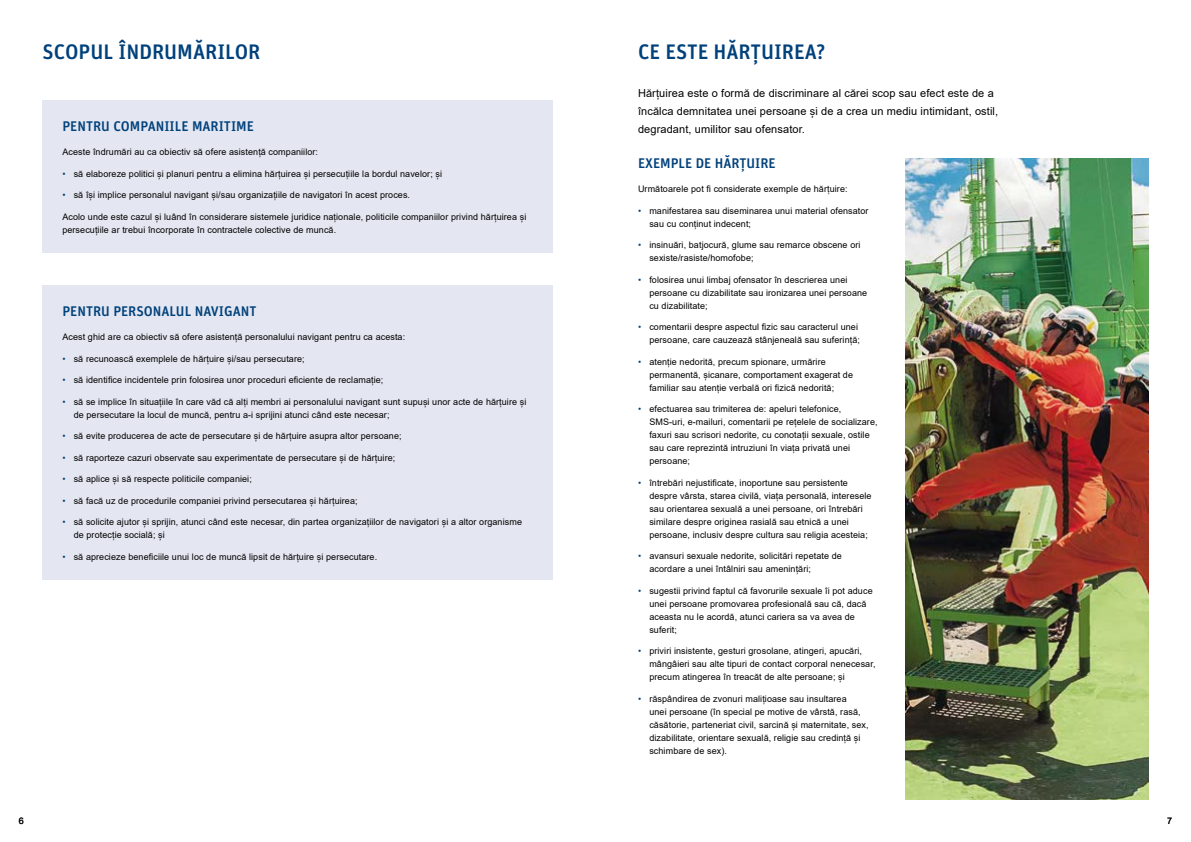
<style>
.page{position:relative;width:1191px;height:842px;background:#fff}
.page>*{position:absolute;margin:0;border:0;box-sizing:border-box;transform-origin:0 0}
.t1{font:500 21px "Unit Pro";color:#00417b}
.t2{font:500 14px "Unit Pro";color:#00417b}
.t3{font:11px/18px "Arial";letter-spacing:.01em;color:#000}
.t4{font:9px/13px "Arial";letter-spacing:.01em;color:#000}
.s1{color:#00417b}
</style>
<div class="page">
<div style="left:43px;top:100px;width:510px;height:153px;background:#e4e7f1"></div>
<div style="left:43px;top:285px;width:510px;height:295px;background:#e4e7f1"></div>
<img style="left:905px;top:159px;width:243px;height:640px">
<h1 class="t1" style="left:43px;top:37px;width:219px">SCOPUL ÎNDRUMĂRILOR</h1>
<h2 class="t2" style="left:62px;top:116px;width:193px">PENTRU COMPANIILE MARITIME</h2>
<p class="t4" style="left:62px;top:146px;width:257px">Aceste îndrumări au ca obiectiv să ofere asistență companiilor:</p>
<p class="t4" style="left:62px;top:167px;width:381px"><span class="s1">•</span> să elaboreze politici și planuri pentru a elimina hărțuirea și persecuțiile la bordul navelor; și</p>
<p class="t4" style="left:62px;top:189px;width:349px"><span class="s1">•</span> să își implice personalul navigant și/sau organizațiile de navigatori în acest proces.</p>
<p class="t4" style="left:62px;top:210px;width:465px">Acolo unde este cazul și luând în considerare sistemele juridice naționale, politicile companiilor privind hărțuirea și persecuțiile ar trebui încorporate în contractele colective de muncă.</p>
<h2 class="t2" style="left:62px;top:301px;width:196px">PENTRU PERSONALUL NAVIGANT</h2>
<p class="t4" style="left:62px;top:331px;width:344px">Acest ghid are ca obiectiv să ofere asistență personalului navigant pentru ca acesta:</p>
<p class="t4" style="left:62px;top:352px;width:244px"><span class="s1">•</span> să recunoască exemplele de hărțuire și/sau persecutare;</p>
<p class="t4" style="left:62px;top:374px;width:322px"><span class="s1">•</span> să identifice incidentele prin folosirea unor proceduri eficiente de reclamație;</p>
<p class="t4" style="left:74px;top:395px;width:454px;text-indent:-11px"><span class="s1">•</span> să se implice în situațiile în care văd că alți membri ai personalului navigant sunt supuși unor acte de hărțuire și de persecutare la locul de muncă, pentru a-i sprijini atunci când este necesar;</p>
<p class="t4" style="left:62px;top:430px;width:341px"><span class="s1">•</span> să evite producerea de acte de persecutare și de hărțuire asupra altor persoane;</p>
<p class="t4" style="left:62px;top:451px;width:334px"><span class="s1">•</span> să raporteze cazuri observate sau experimentate de persecutare și de hărțuire;</p>
<p class="t4" style="left:62px;top:473px;width:191px"><span class="s1">•</span> să aplice și să respecte politicile companiei;</p>
<p class="t4" style="left:62px;top:494px;width:297px"><span class="s1">•</span> să facă uz de procedurile companiei privind persecutarea și hărțuirea;</p>
<p class="t4" style="left:74px;top:516px;width:450px;text-indent:-11px"><span class="s1">•</span> să solicite ajutor și sprijin, atunci când este necesar, din partea organizațiilor de navigatori și a altor organisme de protecție socială; și</p>
<p class="t4" style="left:62px;top:550px;width:316px"><span class="s1">•</span> să aprecieze beneficiile unui loc de muncă lipsit de hărțuire și persecutare.</p>
<h1 class="t1" style="left:638px;top:37px;width:189px">CE ESTE HĂRȚUIREA?</h1>
<p class="t3" style="left:638px;top:84px;width:362px">Hărțuirea este o formă de discriminare al cărei scop sau efect este de a încălca demnitatea unei persoane și de a crea un mediu intimidant, ostil, degradant, umilitor sau ofensator.</p>
<h2 class="t2" style="left:638px;top:153px;width:139px">EXEMPLE DE HĂRȚUIRE</h2>
<p class="t4" style="left:638px;top:183px;width:211px">Următoarele pot fi considerate exemple de hărțuire:</p>
<p class="t4" style="left:649px;top:204px;width:221px;text-indent:-11px"><span class="s1">•</span> manifestarea sau diseminarea unui material ofensator sau cu conținut indecent;</p>
<p class="t4" style="left:649px;top:239px;width:213px;text-indent:-11px"><span class="s1">•</span> insinuări, batjocură, glume sau remarce obscene ori sexiste/rasiste/homofobe;</p>
<p class="t4" style="left:649px;top:273px;width:219px;text-indent:-11px"><span class="s1">•</span> folosirea unui limbaj ofensator în descrierea unei persoane cu dizabilitate sau ironizarea unei persoane cu dizabilitate;</p>
<p class="t4" style="left:638px;top:321px;width:223px;text-align:right"><span class="s1">•</span> comentarii despre aspectul fizic sau caracterul unei persoane, care cauzează stânjeneală sau suferință;</p>
<p class="t4" style="left:649px;top:355px;width:205px;text-indent:-11px"><span class="s1">•</span> atenție nedorită, precum spionare, urmărire permanentă, șicanare, comportament exagerat de familiar sau atenție verbală ori fizică nedorită;</p>
<p class="t4" style="left:649px;top:403px;width:230px;text-indent:-11px"><span class="s1">•</span> efectuarea sau trimiterea de: apeluri telefonice, SMS-uri, e-mailuri, comentarii pe rețelele de socializare, faxuri sau scrisori nedorite, cu conotații sexuale, ostile sau care reprezintă intruziuni în viața privată unei persoane;</p>
<p class="t4" style="left:649px;top:476px;width:224px;text-indent:-11px"><span class="s1">•</span> întrebări nejustificate, inoportune sau persistente despre vârsta, starea civilă, viața personală, interesele sau orientarea sexuală a unei persoane, ori întrebări similare despre originea rasială sau etnică a unei persoane, inclusiv despre cultura sau religia acesteia;</p>
<p class="t4" style="left:649px;top:550px;width:194px;text-indent:-11px"><span class="s1">•</span> avansuri sexuale nedorite, solicitări repetate de acordare a unei întâlniri sau amenințări;</p>
<p class="t4" style="left:649px;top:584px;width:225px;text-indent:-11px"><span class="s1">•</span> sugestii privind faptul că favorurile sexuale îi pot aduce unei persoane promovarea profesională sau că, dacă aceasta nu le acordă, atunci cariera sa va avea de suferit;</p>
<p class="t4" style="left:649px;top:645px;width:228px;text-indent:-11px"><span class="s1">•</span> priviri insistente, gesturi grosolane, atingeri, apucări, mângâieri sau alte tipuri de contact corporal nenecesar, precum atingerea în treacăt de alte persoane; și</p>
<p class="t4" style="left:649px;top:692px;width:221px;text-indent:-11px"><span class="s1">•</span> răspândirea de zvonuri malițioase sau insultarea<br>unei persoane (în special pe motive de vârstă, rasă, căsătorie, parteneriat civil, sarcină și maternitate, sex, dizabilitate, orientare sexuală, religie sau credință și schimbare de sex).</p>
<p class="t4" style="left:19px;top:814px;width:7px">6</p>
<p class="t4" style="left:1167px;top:814px;width:7px">7</p>
</div>
